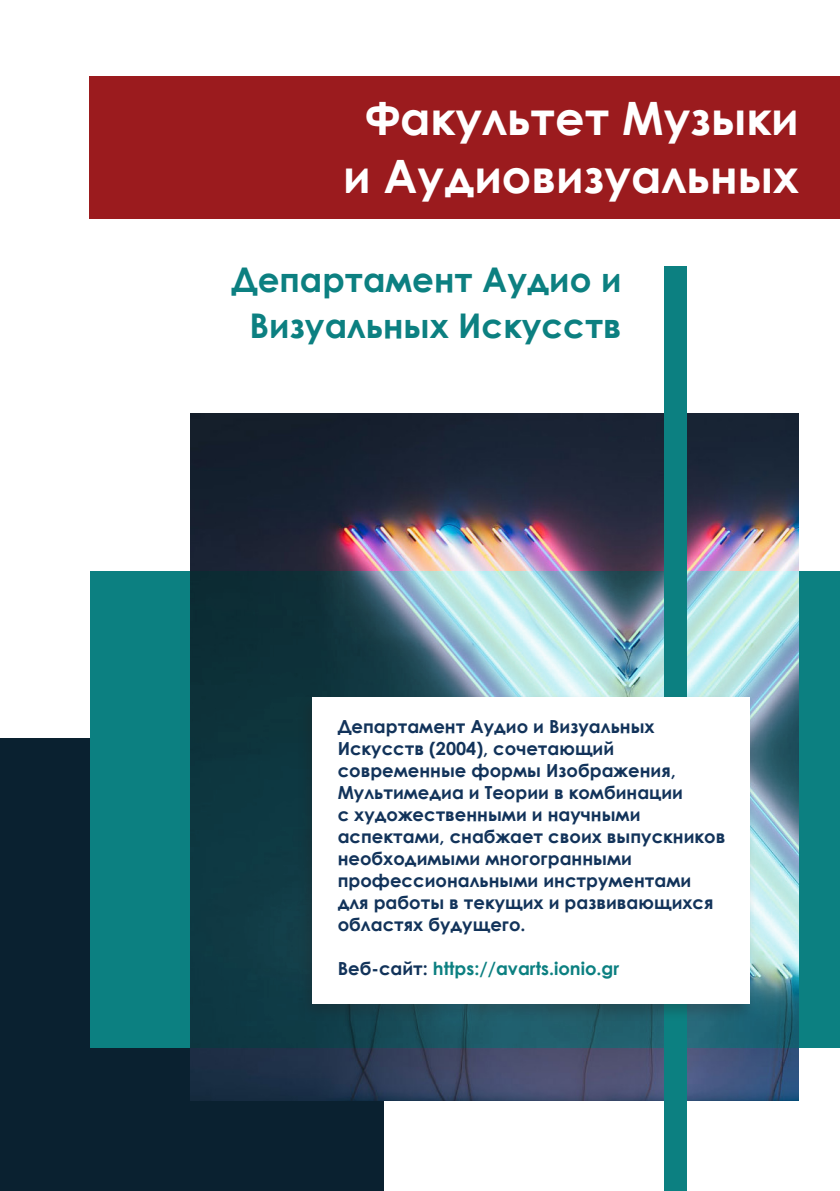
<style>
.page{position:relative;width:840px;height:1191px;background:#fff}
.page>*{position:absolute;margin:0;border:0;box-sizing:border-box;transform-origin:0 0}
.dpt_title{font:700 46px/58px "Century Gothic";color:#fff;text-align:center}
.dpt_title-2{font:700 34px/46px "Century Gothic";color:#0c8081;text-align:center}
.t1{font:700 18px/22px "Century Gothic";color:#12335a}
.t2{font:700 18px "Century Gothic";color:#0c8081}
.s1{color:#12335a}
</style>
<div class="page">
<div style="left:0;top:738px;width:383px;height:453px;background:#0a2130"></div>
<div style="left:91px;top:571px;width:748px;height:476px;background:#0c8081"></div>
<img style="left:190px;top:413px;width:608px;height:687px">
<svg style="left:190px;top:571px;width:608px;height:476px;background:#4e7780"></svg>
<div style="left:663px;top:266px;width:23px;height:925px;background:#0c8081"></div>
<div style="left:90px;top:76px;width:749px;height:143px;background:#9b1b1e"></div>
<div style="left:296px;top:693px;width:459px;height:329px;background:#231f20;opacity:.26"></div>
<div style="left:312px;top:697px;width:436px;height:306px;background:#fff"></div>
<p class="dpt_title" style="left:343px;top:87px;width:457px">Факультет Музыки и Аудиовизуальных</p>
<p class="dpt_title-2" style="left:231px;top:255px;width:391px">Департамент Аудио и<br>Визуальных Искусств</p>
<p class="t1" style="left:337px;top:714px;width:389px">Департамент Аудио и Визуальных<br>Искусств (2004), сочетающий современные формы Изображения,<br>Мультимедиа и Теории в комбинации<br>с художественными и научными аспектами, снабжает своих выпускников необходимыми многогранными профессиональными инструментами для работы в текущих и развивающихся областях будущего.</p>
<p class="t2" style="left:337px;top:955px;width:283px"><span class="s1">Веб-сайт:</span> https://avarts.ionio.gr</p>
</div>
